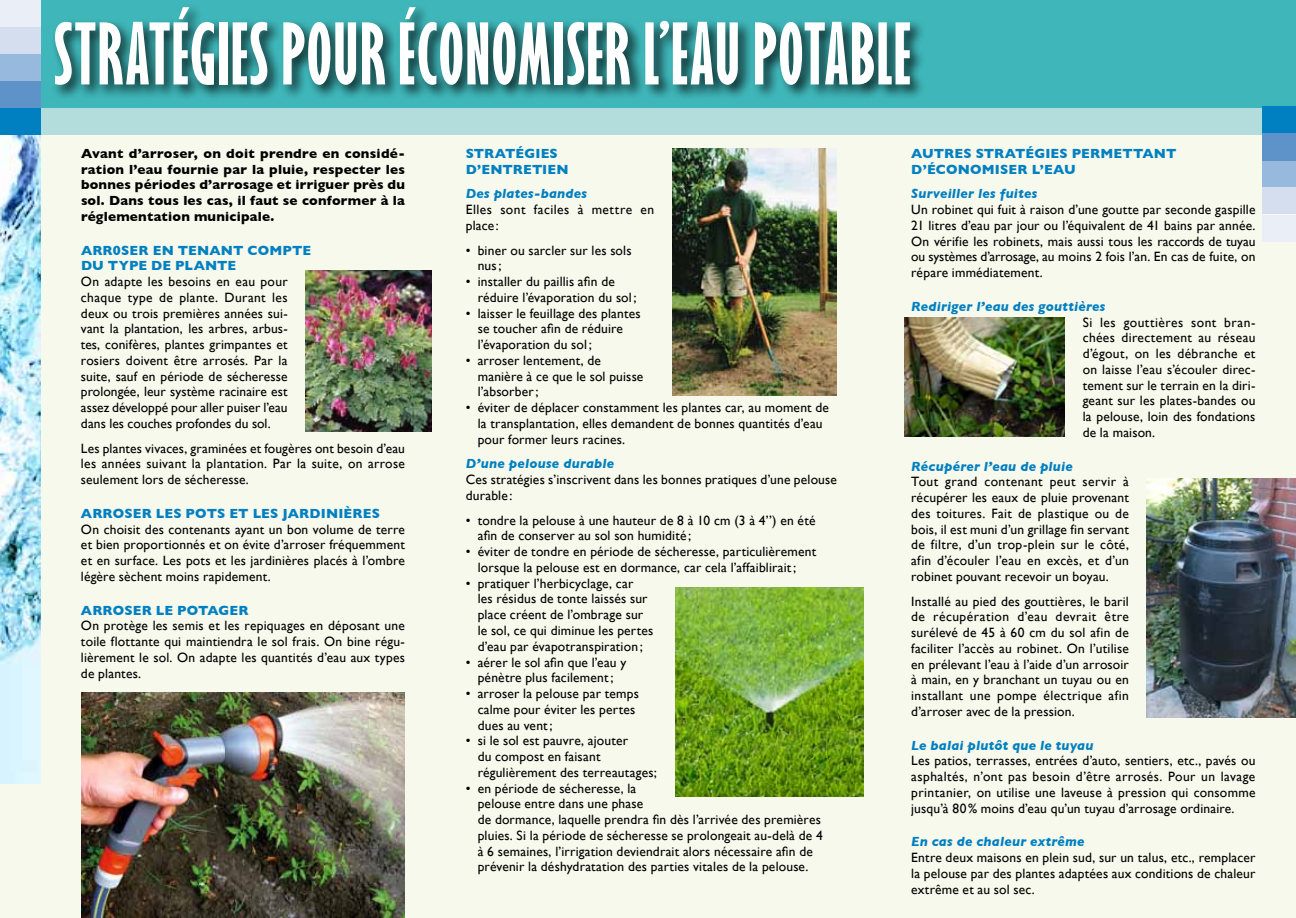
<style>
.page{position:relative;width:1296px;height:918px;background:#fff}
.page>*{position:absolute;margin:0;border:0;box-sizing:border-box;transform-origin:0 0}
.t1{font:78px "Gill Sans Std Bold Extra Cond";letter-spacing:.015em;color:#fff}
.t2{font:13.5px/15.8px "Gill Sans";letter-spacing:.015em;color:#000}
.t3{font:700 13.5px/15.8px "Gill Sans";letter-spacing:.015em;color:#000;text-align:justify}
.t4{font:italic 700 13.5px "Gill Sans";letter-spacing:.015em;color:#007fc1}
.t5{font:700 13.5px/15.8px "Gill Sans";letter-spacing:.01em;color:#007fc1}
.t6{font:13.5px/15.8px "Gill Sans";letter-spacing:.035em;color:#000}
</style>
<div class="page">
<div style="left:40px;top:108px;width:1222px;height:27px;background:#b3dddc"></div>
<div style="left:0;top:135px;width:1296px;height:783px;background:#f6f9ec"></div>
<div style="left:40px;top:0;width:1256px;height:108px;background:#3fb7ba"></div>
<div style="left:0;top:0;width:40px;height:27px;background:#eaeef7"></div>
<div style="left:0;top:54px;width:40px;height:27px;background:#97b9de"></div>
<div style="left:0;top:27px;width:40px;height:27px;background:#d4deef"></div>
<div style="left:0;top:81px;width:40px;height:27px;background:#5e93c9"></div>
<div style="left:0;top:108px;width:40px;height:27px;background:#007fc1"></div>
<div style="left:51px;top:4px;width:875px;height:97px;background:#000;opacity:.75"></div>
<img style="left:306px;top:271px;width:126px;height:160px">
<img style="left:672px;top:148px;width:165px;height:248px">
<img style="left:81px;top:692px;width:324px;height:226px">
<img style="left:676px;top:587px;width:188px;height:209px">
<img style="left:1147px;top:479px;width:149px;height:238px">
<img style="left:904px;top:317px;width:161px;height:119px">
<div style="left:1262px;top:215px;width:34px;height:27px;background:#eaeef7"></div>
<div style="left:1262px;top:160px;width:34px;height:27px;background:#97b9de"></div>
<div style="left:1262px;top:187px;width:34px;height:27px;background:#d4deef"></div>
<div style="left:1262px;top:133px;width:34px;height:27px;background:#5e93c9"></div>
<div style="left:1262px;top:106px;width:34px;height:27px;background:#007fc1"></div>
<img style="left:0;top:135px;width:40px;height:648px">
<h1 class="t1" style="left:54px;top:6px;width:858px">STRATÉGIES POUR ÉCONOMISER L’EAU POTABLE</h1>
<p class="t3" style="left:81px;top:145px;width:326px">Avant d’arroser, on doit prendre en considé&shy;ration l’eau fournie par la pluie, respecter les bonnes périodes d’arrosage et irriguer près du sol. Dans tous les cas, il faut se conformer à la réglementation municipale.</p>
<p class="t5" style="left:81px;top:242px;width:232px">Arr0ser en tenant compte du type de pla</p>
<p class="t5" style="left:205px;top:258px;width:33px">nte</p>
<p class="t2" style="left:81px;top:273px;width:208px;text-align:justify">On adapte les besoins en eau pour chaque type de plante. Durant les deux ou trois premières années sui&shy;vant la plantation, les arbres, arbus&shy;tes, conifères, plantes grimpantes et rosiers doivent être arrosés. Par la suite, sauf en période de sécheresse prolongée, leur système racinaire est assez développé pour aller puiser l’eau dans les couches profondes du sol.</p>
<p class="t2" style="left:81px;top:440px;width:326px;text-align:justify">Les plantes vivaces, graminées et fougères ont besoin d’eau les années suivant la plantation. Par la suite, on arrose seulement lors de sécheresse.</p>
<p class="t5" style="left:81px;top:505px;width:301px">Arroser les pots et les jardinières</p>
<p class="t2" style="left:81px;top:521px;width:326px;text-align:justify">On choisit des contenants ayant un bon volume de terre et bien proportionnés et on évite d’arroser fréquemment et en surface. Les pots et les jardinières placés à l’ombre légère sèchent moins rapidement.</p>
<p class="t5" style="left:81px;top:602px;width:169px">Arroser le potager</p>
<p class="t2" style="left:81px;top:618px;width:326px;text-align:justify">On protège les semis et les repiquages en déposant une toile flottante qui maintiendra le sol frais. On bine régu&shy;lièrement le sol. On adapte les quantités d’eau aux types de plantes.</p>
<p class="t5" style="left:466px;top:145px;width:105px">Stratégies d’entreti en</p>
<p class="t4" style="left:466px;top:186px;width:123px">Des plates-bandes</p>
<p class="t6" style="left:466px;top:202px;width:190px">Elles sont faciles à mettre en place :</p>
<p class="t2" style="left:478px;top:242px;width:155px;text-indent:-12px">• biner ou sarcler sur les sols nus;</p>
<p class="t2" style="left:478px;top:274px;width:160px;text-indent:-12px">• installer du paillis afin de réduire l’évaporation du sol ;</p>
<p class="t2" style="left:478px;top:305px;width:165px;text-indent:-12px">• laisser le feuillage des plantes se toucher afin de réduire l’évaporation du sol ;</p>
<p class="t2" style="left:478px;top:352px;width:167px;text-indent:-12px">• arroser lentement, de manière à ce que le sol puisse l’absorber;</p>
<p class="t2" style="left:478px;top:400px;width:353px;text-indent:-12px">• éviter de déplacer constamment les plantes car, au moment de la transplantation, elles demandent de bonnes quantités d’eau pour former leurs racines.</p>
<p class="t4" style="left:466px;top:456px;width:150px">D’une pelouse durable</p>
<p class="t2" style="left:466px;top:472px;width:373px">Ces stratégies s’inscrivent dans les bonnes pratiques d’une pelouse durable :</p>
<p class="t2" style="left:478px;top:512px;width:339px;text-indent:-12px">• tondre la pelouse à une hauteur de 8 à 10 cm (3 à 4’’) en été afin de conserver au sol son humidité ;</p>
<p class="t2" style="left:466px;top:544px;width:352px;text-align:center">• éviter de tondre en période de sécheresse, particulièrement lorsque la pelouse est en dormance, car cela l’affaiblirait;</p>
<p class="t2" style="left:478px;top:575px;width:177px;text-indent:-12px">• pratiquer l’herbicyclage, car<br>les résidus de tonte laissés sur place créent de l’ombrage sur le sol, ce qui diminue les pertes d’eau par évapotranspiration;</p>
<p class="t2" style="left:466px;top:654px;width:162px;text-align:center">• aérer le sol afin que l’eau y pénètre plus facilement;</p>
<p class="t2" style="left:478px;top:685px;width:163px;text-indent:-12px">• arroser la pelouse par temps calme pour éviter les pertes dues au vent;</p>
<p class="t2" style="left:478px;top:733px;width:181px;text-indent:-12px">• si le sol est pauvre, ajouter<br>du compost en faisant régulièrement des terreautages;</p>
<p class="t2" style="left:478px;top:780px;width:347px;text-indent:-12px">• en période de sécheresse, la<br>pelouse entre dans une phase<br>de dormance, laquelle prendra fin dès l’arrivée des premières pluies. Si la période de sécheresse se prolongeait au-delà de 4 à 6 semaines, l’irrigation deviendrait alors nécessaire afin de prévenir la déshydratation des parties vitales de la pelouse.</p>
<p class="t5" style="left:911px;top:145px;width:267px">Autres stratégies permettant d’économiser l’eau</p>
<p class="t4" style="left:911px;top:186px;width:128px">Surveiller les fuites</p>
<p class="t2" style="left:911px;top:201px;width:346px;text-align:justify">Un robinet qui fuit à raison d’une goutte par seconde gaspille 21 litres d’eau par jour ou l’équivalent de 41 bains par année.<br>On vérifie les robinets, mais aussi tous les raccords de tuyau ou systèmes d’arrosage, au moins 2 fois l’an. En cas de fuite, on répare immédiatement.</p>
<p class="t4" style="left:911px;top:298px;width:196px">Rediriger l’eau des gouttières</p>
<p class="t2" style="left:1083px;top:314px;width:174px;text-align:justify">Si les gouttières sont bran&shy;chées directement au réseau d’égout, on les débranche et on laisse l’eau s’écouler direc&shy;tement sur le terrain en la diri&shy;geant sur les plates-bandes ou la pelouse, loin des fondations de la maison.</p>
<p class="t4" style="left:911px;top:458px;width:163px">Récupérer l’eau de pluie</p>
<p class="t2" style="left:911px;top:474px;width:219px;text-align:justify">Tout grand contenant peut servir à récupérer les eaux de pluie provenant des toitures. Fait de plastique ou de bois, il est muni d’un grillage fin servant de filtre, d’un trop-plein sur le côté, afin d’écouler l’eau en excès, et d’un robinet pouvant recevoir un boyau.</p>
<p class="t2" style="left:911px;top:593px;width:219px;text-align:justify">Installé au pied des gouttières, le baril de récupération d’eau devrait être surélevé de 45 à 60 cm du sol afin de faciliter l’accès au robinet. On l’utilise en prélevant l’eau à l’aide d’un arrosoir à main, en y branchant un tuyau ou en installant une pompe électrique afin d’arroser avec de la pression.</p>
<p class="t4" style="left:911px;top:737px;width:184px">Le balai plutôt que le tuyau</p>
<p class="t2" style="left:911px;top:753px;width:346px;text-align:justify">Les patios, terrasses, entrées d’auto, sentiers, etc., pavés ou asphaltés, n’ont pas besoin d’être arrosés. Pour un lavage printanier, on utilise une laveuse à pression qui consomme jusqu’à 80% moins d’eau qu’un tuyau d’arrosage ordinaire.</p>
<p class="t4" style="left:911px;top:834px;width:175px">En cas de chaleur extrême</p>
<p class="t2" style="left:911px;top:850px;width:346px;text-align:justify">Entre deux maisons en plein sud, sur un talus, etc., remplacer la pelouse par des plantes adaptées aux conditions de chaleur extrême et au sol sec.</p>
</div>
